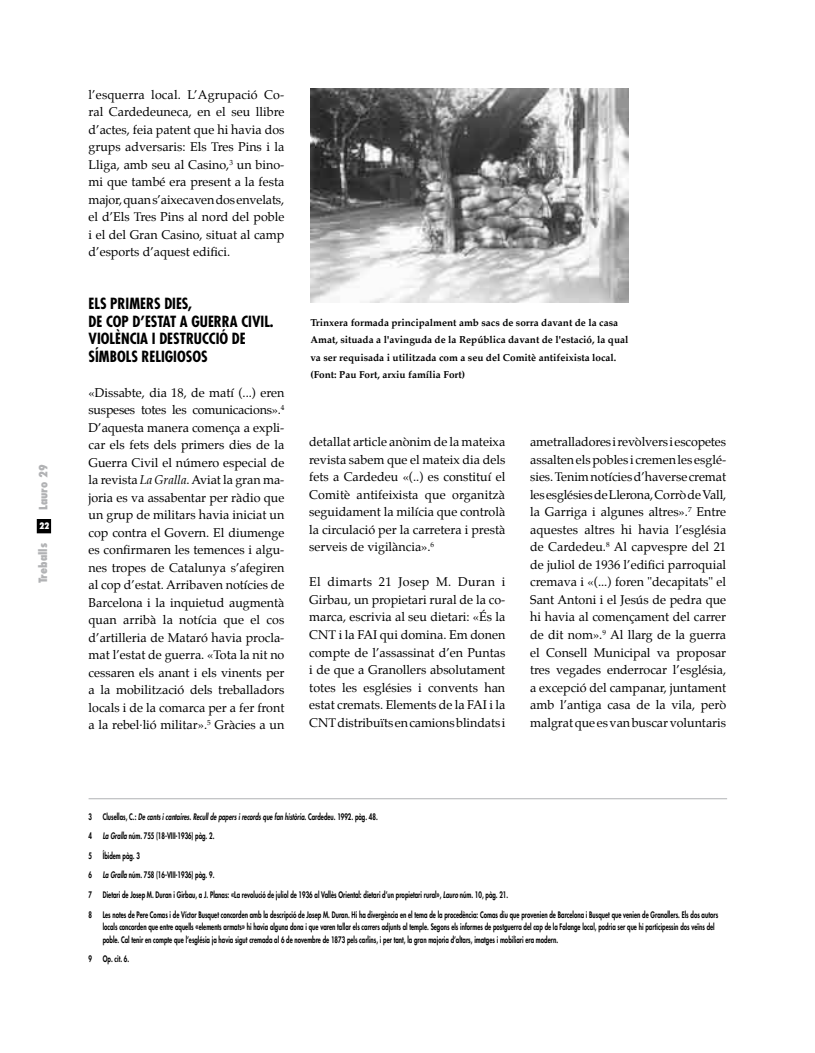
<style>
.page{position:relative;width:815px;height:1053px;background:#fff}
.page>*{position:absolute;margin:0;border:0;box-sizing:border-box;transform-origin:0 0}
.t1{font:700 condensed 15px/17.5px "Futura";color:#000}
.t2{font:12.5px/17.5px "Palatino";color:#000;text-align:justify}
.t3{font:800 condensed 11.25px "Futura";color:#b1b2b4}
.t4{font:700 10px/17.5px "Palatino";color:#000}
.t5{font:800 8.75px/12.5px "Futura";color:#000;scale:.7 1}
.t6{font:italic 800 8.75px "Futura";color:#000;scale:.7 1}
.t7{font:800 condensed 8.75px "Futura";color:#fff}
.s1{font-style:italic}
.s2{font-style:normal}
</style>
<div class="page">
<div style="left:37px;top:519px;width:14px;height:14px;background:#000"></div>
<hr style="left:89px;top:798px;width:638px;height:1px;background:#b1b2b4">
<img style="left:310px;top:89px;width:319px;height:213px">
<p class="t3" style="left:36px;top:510px;width:47px;rotate:-90deg">Lauro 29</p>
<p class="t7" style="left:39px;top:520px;width:12px">22</p>
<p class="t3" style="left:36px;top:583px;width:42px;rotate:-90deg">Treballs</p>
<p class="t2" style="left:89px;top:87px;width:197px">l’esquerra local. L’Agrupació Co&shy;ral Cardedeuneca, en el seu llibre d’actes, feia patent que hi havia dos grups adversaris: Els Tres Pins i la Lliga, amb seu al Casino,<sup>3</sup> un bino&shy;mi que també era present a la festa major, quan s’aixecaven dos envelats, el d’Els Tres Pins al nord del poble i el del Gran Casino, situat al camp d’esports d’aquest edifici.</p>
<p class="t1" style="left:89px;top:294px;width:187px">ELS PRIMERS DIES,<br>DE COP D’ESTAT A GUERRA CIVIL.<br>VIOLÈNCIA I DESTRUCCIÓ DE<br>SÍMBOLS RELIGIOSOS</p>
<p class="t2" style="left:89px;top:384px;width:197px">«Dissabte, dia 18, de matí (...) eren suspeses totes les comunicacions».<sup>4<br></sup>D’aquesta manera comença a expli&shy;car els fets dels primers dies de la Guerra Civil el número especial de la revista <span class="s1">La Gralla</span>. Aviat la gran ma&shy;joria es va assabentar per ràdio que un grup de militars havia iniciat un cop contra el Govern. El diumenge es confirmaren les temences i algu&shy;nes tropes de Catalunya s’afegiren al cop d’estat. Arribaven notícies de Barcelona i la inquietud augmentà quan arribà la notícia que el cos d’artilleria de Mataró havia procla&shy;mat l’estat de guerra. «Tota la nit no cessaren els anant i els vinents per a la mobilització dels treballadors locals i de la comarca per a fer front a la rebel·lió militar».<sup>5</sup> Gràcies a un</p>
<p class="t4" style="left:310px;top:314px;width:320px">Trinxera formada principalment amb sacs de sorra davant de la casa Amat, situada a l'avinguda de la República davant de l'estació, la qual va ser requisada i utilitzada com a seu del Comitè antifeixista local. (Font: Pau Fort, arxiu família Fort)</p>
<p class="t2" style="left:309px;top:434px;width:198px">detallat article anònim de la mateixa revista sabem que el mateix dia dels fets a Cardedeu «(..) es constituí el Comitè antifeixista que organitzà seguidament la milícia que controlà la circulació per la carretera i prestà serveis de vigilància».<sup>6</sup></p>
<p class="t2" style="left:309px;top:574px;width:198px">El dimarts 21 Josep M. Duran i Girbau, un propietari rural de la co&shy;marca, escrivia al seu dietari: «És la CNT i la FAI qui domina. Em donen compte de l’assassinat d’en Puntas i de que a Granollers absolutament totes les esglésies i convents han estat cremats. Elements de la FAI i la CNT distribuïts en camions blindats i</p>
<p class="t2" style="left:530px;top:434px;width:198px">ametralladores i revòlvers i escopetes assalten els pobles i cremen les esglé&shy;sies. Tenim notícies d’haverse cremat les esglésies de Llerona, Corrò de Vall, la Garriga i algunes altres».<sup>7</sup> Entre aquestes altres hi havia l’església de Cardedeu.<sup>8</sup> Al capvespre del 21 de juliol de 1936 l’edifici parroquial cremava i «(...) foren "decapitats" el Sant Antoni i el Jesús de pedra que hi havia al començament del carrer de dit nom».<sup>9</sup> Al llarg de la guerra el Consell Municipal va proposar tres vegades enderrocar l’església, a excepció del campanar, juntament amb l’antiga casa de la vila, però malgrat que es van buscar voluntaris</p>
<p class="t6" style="left:89px;top:810px;width:415px"><span class="s2">3 Clusellas, C.:</span> De cants i cantaires. Recull de papers i records que fan història. <span class="s2">Cardedeu. 1992. pàg. 48.</span></p>
<p class="t5" style="left:89px;top:829px;width:181px">4 <span class="s1">La Gralla</span> núm. 755 (18-VIII-1936) pàg. 2.</p>
<p class="t5" style="left:89px;top:849px;width:75px">5 Íbidem pàg. 3</p>
<p class="t5" style="left:89px;top:868px;width:181px">6 <span class="s1">La Gralla</span> núm. 758 (16-VIII-1936) pàg. 9.</p>
<p class="t5" style="left:89px;top:888px;width:601px">7 Dietari de Josep M. Duran i Girbau, a J. Planas: «La revolució de juliol de 1936 al Vallès Oriental: dietari d’un propietari rural», <span class="s1">Lauro</span> núm. 10, pàg. 21.</p>
<p class="t5" style="left:103px;top:907px;width:881px;text-indent:-14px">8 Les notes de Pere Comas i de Víctor Busquet concorden amb la descripció de Josep M. Duran. Hi ha divergència en el tema de la procedència: Comas diu que provenien de Barcelona i Busquet que venien de Granollers. Els dos autors locals concorden que entre aquells «elements armats» hi havia alguna dona i que varen tallar els carrers adjunts al temple. Segons els informes de postguerra del cap de la Falange local, podria ser que hi participessin dos veïns del poble. Cal tenir en compte que l’església ja havia sigut cremada al 6 de novembre de 1873 pels carlins, i per tant, la gran majoria d’altars, imatges i mobiliari era modern.</p>
<p class="t5" style="left:89px;top:952px;width:60px">9 Op. cit. 6.</p>
</div>
